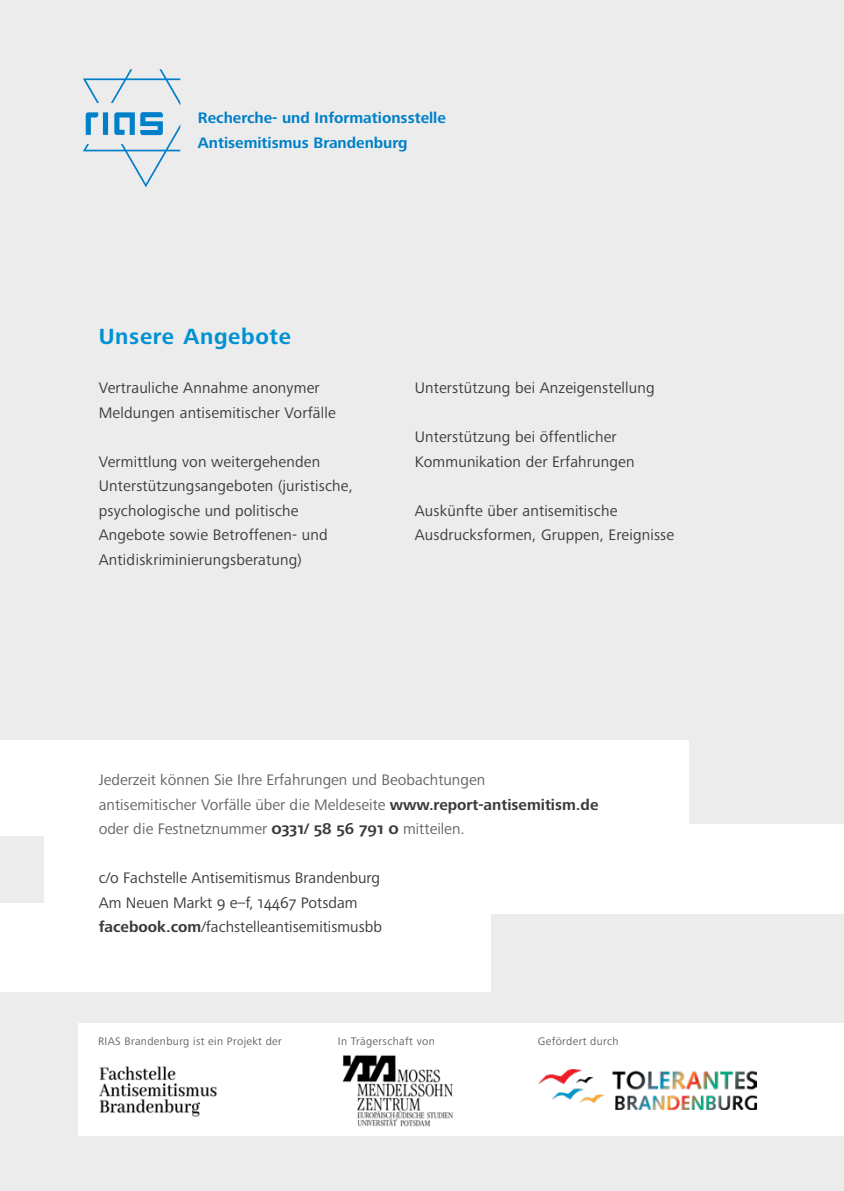
<style>
.page{position:relative;width:844px;height:1191px;background:#fff}
.page>*{position:absolute;margin:0;border:0;box-sizing:border-box;transform-origin:0 0}
.t1{font:700 22.75px "Frutiger Next Pro";letter-spacing:.03em;color:#0091d3}
.t2{font:15.75px/24.5px "Frutiger Next Pro";letter-spacing:.01em;color:#3b3b3a}
.t3{font:15.75px/24.5px "Frutiger Next Pro";color:#636362}
.t4{font:700 15.75px/24.5px "Frutiger Next Pro";color:#0080c8}
.t5{font:11.38px "Frutiger Next Pro";letter-spacing:.03em;color:#636362}
.s1{font-weight:700;color:#3b3b3a}
.s2{font-weight:700}
</style>
<div class="page">
<div style="left:0;top:0;width:843px;height:1191px;background:#ececed"></div>
<div style="left:79px;top:1023px;width:764px;height:112px;background:#fff"></div>
<img style="left:342px;top:1055px;width:111px;height:72px">
<svg style="left:83px;top:69px;width:97px;height:36px"></svg>
<svg style="left:83px;top:112px;width:97px;height:75px"></svg>
<img style="left:538px;top:1069px;width:218px;height:40px">
<img style="left:99px;top:1066px;width:118px;height:51px">
<div style="left:0;top:903px;width:490px;height:89px;background:#fff"></div>
<div style="left:0;top:740px;width:688px;height:96px;background:#fff"></div>
<div style="left:44px;top:824px;width:799px;height:89px;background:#fff"></div>
<p class="t4" style="left:198px;top:106px;width:249px">Recherche- und Informationsstelle<br>Antisemitismus Brandenburg</p>
<h1 class="t1" style="left:99px;top:323px;width:194px">Unsere Angebote</h1>
<p class="t2" style="left:99px;top:375px;width:238px">Vertrauliche Annahme anonymer<br>Meldungen antisemitischer Vorfälle</p>
<p class="t2" style="left:99px;top:449px;width:256px">Vermittlung von weitergehenden Unterstützungsangeboten (juristische, psychologische und politische Angebote sowie Betroffenen- und Antidiskriminierungsberatung)</p>
<p class="t2" style="left:414px;top:375px;width:241px">Unterstützung bei Anzeigenstellung</p>
<p class="t2" style="left:414px;top:424px;width:221px">Unterstützung bei öffentlicher<br>Kommunikation der Erfahrungen</p>
<p class="t2" style="left:414px;top:498px;width:261px">Auskünfte über antisemitische<br>Ausdrucksformen, Gruppen, Ereignisse</p>
<p class="t3" style="left:99px;top:767px;width:501px">Jederzeit können Sie Ihre Erfahrungen und Beobachtungen<br>antisemitischer Vorfälle über die Meldeseite <span class="s1">www.report-antisemitism.de </span>oder die Festnetznummer <span class="s1">0331/ 58 56 791 0</span> mitteilen.</p>
<p class="t2" style="left:99px;top:865px;width:285px">c/o Fachstelle Antisemitismus Brandenburg<br>Am Neuen Markt 9 e–f, 14467 Potsdam <span class="s2">facebook.com</span>/fachstelleantisemitismusbb</p>
<p class="t5" style="left:98px;top:1034px;width:185px">RIAS Brandenburg ist ein Projekt der</p>
<p class="t5" style="left:338px;top:1034px;width:98px">In Trägerschaft von</p>
<p class="t5" style="left:537px;top:1034px;width:82px">Gefördert durch</p>
</div>
